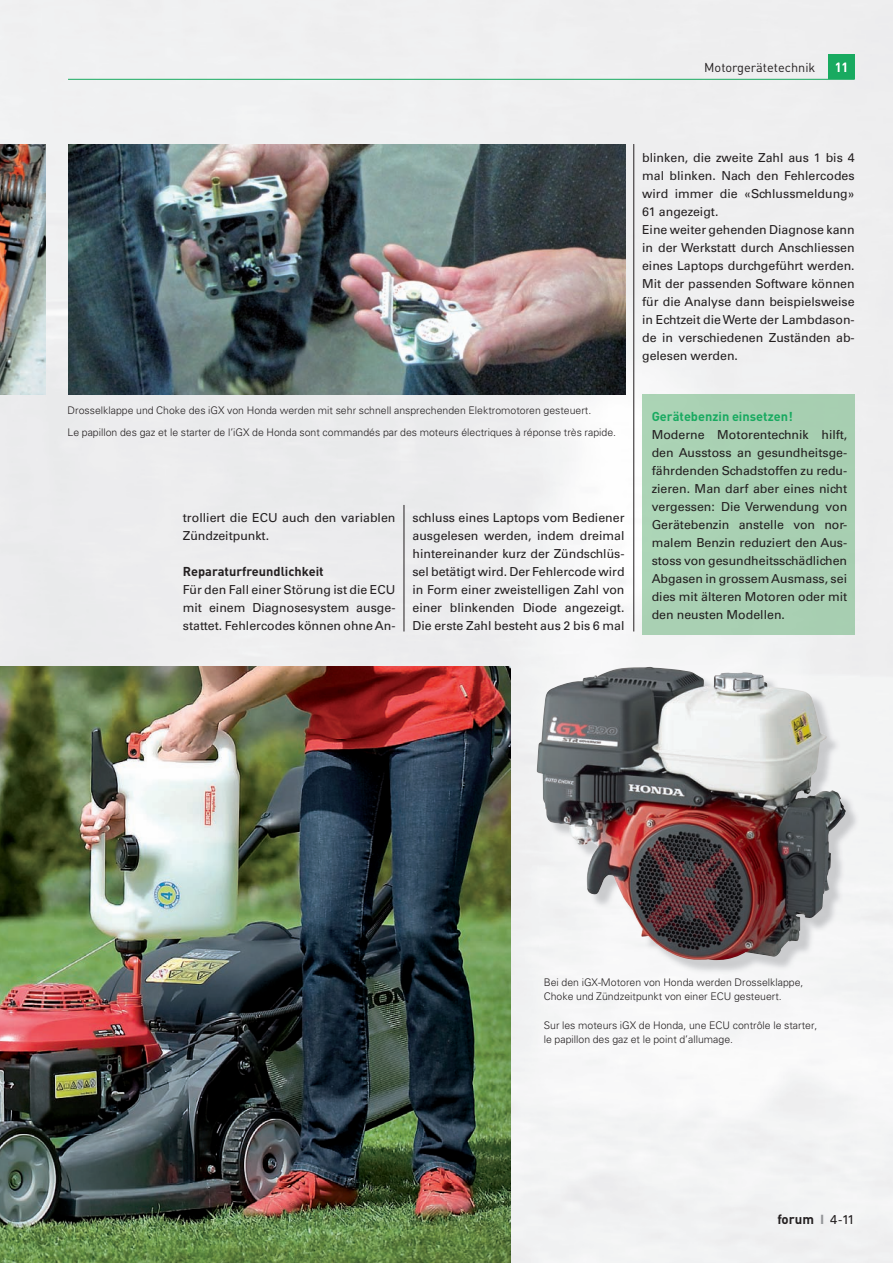
<style>
.page{position:relative;width:893px;height:1263px;background:#fff}
.page>*{position:absolute;margin:0;border:0;box-sizing:border-box;transform-origin:0 0}
.t1{font:700 13.35px "DIN";color:#231f20}
.t2{font:500 13.05px "DIN";color:#fff}
.t3{font:700 12.75px "DIN";color:#231f20}
.t4{font:700 12.75px "DIN";color:#18aa60}
.t5{font:12.75px "DIN";color:#231f20}
.t6{font:12.3px/18px "Univers";color:#231f20;text-align:justify}
.t7{font:300 10.5px/14.2px "Univers";color:#231f20}
.s1{font-family:"Univers";font-size:12.75px;color:#939598}
.s2{font-family:"Univers";font-weight:400;font-size:12.75px}
</style>
<div class="page">
<img style="left:0;top:0;width:650px;height:678px">
<div style="left:806px;top:412px;width:87px;height:266px;background:#eeeeef"></div>
<div style="left:510px;top:678px;width:38px;height:585px;background:#f0f1f2"></div>
<div style="left:828px;top:54px;width:27px;height:25px;background:#18aa60"></div>
<hr style="left:68px;top:79px;width:787px;height:1px;background:#18aa60">
<hr style="left:404px;top:505px;width:1px;height:126px;background:#231f20">
<hr style="left:633px;top:144px;width:1px;height:487px;background:#231f20">
<img style="left:0;top:666px;width:510px;height:597px">
<div style="left:642px;top:395px;width:212px;height:239px;background:#a9d0b3"></div>
<img style="left:539px;top:669px;width:321px;height:305px">
<img style="left:536px;top:667px;width:294px;height:294px">
<img style="left:68px;top:144px;width:557px;height:251px">
<img style="left:0;top:144px;width:45px;height:251px">
<p class="t5" style="left:704px;top:59px;width:113px">Motorgerätetechnik</p>
<p class="t2" style="left:835px;top:59px;width:15px">11</p>
<p class="t7" style="left:68px;top:399px;width:550px;line-height:22.8px">Drosselklappe und Choke des iGX von Honda werden mit sehr schnell ansprechenden Elektromotoren gesteuert.<br>Le papillon des gaz et le starter de l’iGX de Honda sont commandés par des moteurs électriques à réponse très rapide.</p>
<p class="t6" style="left:183px;top:509px;width:214px">trolliert die ECU auch den variablen<br>Zündzeitpunkt.</p>
<p class="t3" style="left:183px;top:563px;width:142px">Reparaturfreundlichkeit</p>
<p class="t6" style="left:183px;top:581px;width:214px">Für den Fall einer Störung ist die ECU mit einem Diagnosesystem ausge&shy;stattet. Fehlercodes können ohne An-</p>
<p class="t6" style="left:412px;top:509px;width:214px">schluss eines Laptops vom Bediener ausgelesen werden, indem dreimal hintereinander kurz der Zündschlüs&shy;sel betätigt wird. Der Fehlercode wird in Form einer zweistelligen Zahl von einer blinkenden Diode angezeigt.<br>Die erste Zahl besteht aus 2 bis 6 mal</p>
<p class="t6" style="left:642px;top:149px;width:214px;text-align:left">blinken, die zweite Zahl aus 1 bis 4 mal blinken. Nach den Fehlercodes wird immer die «Schlussmeldung»<br>61 angezeigt.<br>Eine weiter gehenden Diagnose kann in der Werkstatt durch Anschliessen eines Laptops durchgeführt werden.<br>Mit der passenden Software können für die Analyse dann beispielsweise in Echtzeit die Werte der Lambdason&shy;de in verschiedenen Zuständen ab&shy;gelesen werden.</p>
<p class="t4" style="left:652px;top:408px;width:143px">Gerätebenzin einsetzen!</p>
<p class="t6" style="left:652px;top:425px;width:197px">Moderne Motorentechnik hilft, den Ausstoss an gesundheitsge&shy;fährdenden Schadstoffen zu redu&shy;zieren. Man darf aber eines nicht vergessen: Die Verwendung von Gerätebenzin anstelle von nor&shy;malem Benzin reduziert den Aus&shy;stoss von gesundheitsschädlichen Abgasen in grossem Ausmass, sei dies mit älteren Motoren oder mit den neusten Modellen.</p>
<p class="t7" style="left:544px;top:975px;width:261px">Bei den iGX-Motoren von Honda werden Drosselklappe,<br>Choke und Zündzeitpunkt von einer ECU gesteuert.</p>
<p class="t7" style="left:544px;top:1018px;width:275px">Sur les moteurs iGX de Honda, une ECU contrôle le starter, le papillon des gaz et le point d’allumage.</p>
<p class="t1" style="left:777px;top:1210px;width:79px">forum <span class="s1">I</span> <span class="s2">4-11</span></p>
</div>
